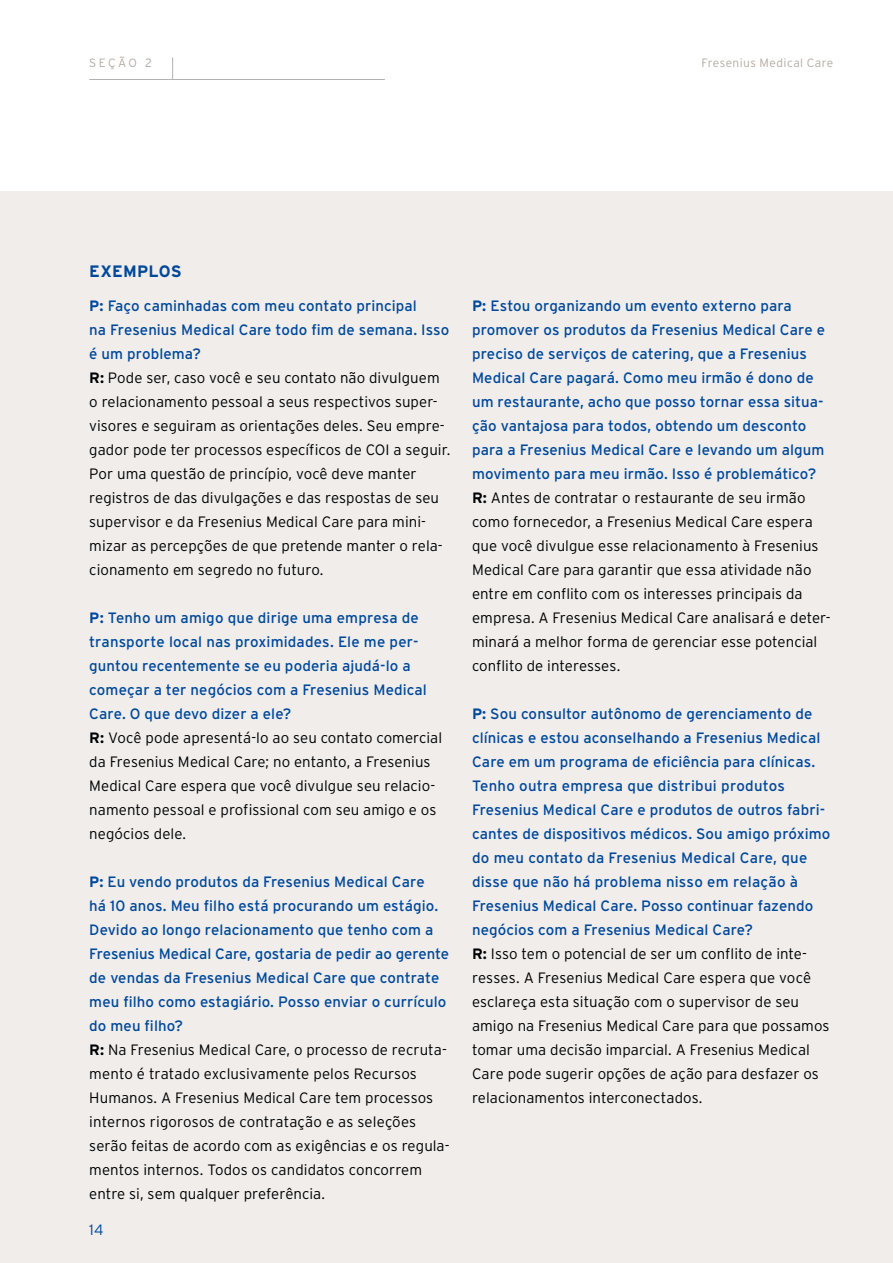
<style>
.page{position:relative;width:893px;height:1263px;background:#fff}
.page>*{position:absolute;margin:0;border:0;box-sizing:border-box;transform-origin:0 0}
.t1{font:700 16.5px "Interstate";letter-spacing:.01em;color:#00489a}
.t2{font:300 15px/24px "Interstate";letter-spacing:.005em;color:#000}
.t3{font:15px/24px "Interstate";letter-spacing:.005em;color:#00489a}
.t4{font:300 15px "Interstate";color:#00489a}
.t5{font:300 12px "Interstate";letter-spacing:.035em;color:#b5aba1}
.s1{font-weight:700;color:#00489a}
.s2{font-weight:400;color:#00489a}
.s3{font-weight:700}
.s4{font-weight:700;color:#000}
.s5{font-weight:300;color:#000}
</style>
<div class="page">
<div style="left:0;top:191px;width:893px;height:1072px;background:#f0edeb"></div>
<hr style="left:89px;top:79px;width:296px;height:1px;background:#b3b2b2">
<svg style="left:172px;top:57px;width:1px;height:22px"></svg>
<p class="t5" style="left:89px;top:56px;width:64px">SEÇÃO 2</p>
<p class="t5" style="left:702px;top:56px;width:133px">Fresenius Medical Care</p>
<p class="t1" style="left:89px;top:262px;width:94px">EXEMPLOS</p>
<p class="t2" style="left:89px;top:294px;width:363px"><span class="s1">P:</span> <span class="s2">Faço caminhadas com meu contato principal<br>na Fresenius Medical Care todo fim de semana. Isso é um problema?<br></span><span class="s3">R:</span> Pode ser, caso você e seu contato não divulguem o relacionamento pessoal a seus respectivos super&shy;visores e seguiram as orientações deles. Seu empre&shy;gador pode ter processos específicos de COI a seguir.<br>Por uma questão de princípio, você deve manter registros de das divulgações e das respostas de seu supervisor e da Fresenius Medical Care para mini&shy;mizar as percepções de que pretende manter o rela&shy;cionamento em segredo no futuro.</p>
<p class="t2" style="left:89px;top:606px;width:354px"><span class="s1">P:</span> <span class="s2">Tenho um amigo que dirige uma empresa de transporte local nas proximidades. Ele me per&shy;guntou recentemente se eu poderia ajudá-lo a começar a ter negócios com a Fresenius Medical Care. O que devo dizer a ele?<br></span><span class="s3">R:</span> Você pode apresentá-lo ao seu contato comercial da Fresenius Medical Care; no entanto, a Fresenius Medical Care espera que você divulgue seu relacio&shy;namento pessoal e profissional com seu amigo e os negócios dele.</p>
<p class="t2" style="left:89px;top:870px;width:362px"><span class="s1">P:</span> <span class="s2">Eu vendo produtos da Fresenius Medical Care<br>há 10 anos. Meu filho está procurando um estágio.<br>Devido ao longo relacionamento que tenho com a Fresenius Medical Care, gostaria de pedir ao gerente de vendas da Fresenius Medical Care que contrate meu filho como estagiário. Posso enviar o currículo do meu filho?<br></span><span class="s3">R:</span> Na Fresenius Medical Care, o processo de recruta&shy;mento é tratado exclusivamente pelos Recursos Humanos. A Fresenius Medical Care tem processos internos rigorosos de contratação e as seleções serão feitas de acordo com as exigências e os regula&shy;mentos internos. Todos os candidatos concorrem entre si, sem qualquer preferência.</p>
<p class="t4" style="left:89px;top:1222px;width:16px">14</p>
<p class="t3" style="left:472px;top:293px;width:360px"><span class="s3">P:</span> Estou organizando um evento externo para promover os produtos da Fresenius Medical Care e preciso de serviços de catering, que a Fresenius Medical Care pagará. Como meu irmão é dono de um restaurante, acho que posso tornar essa situa&shy;ção vantajosa para todos, obtendo um desconto para a Fresenius Medical Care e levando um algum movimento para meu irmão. Isso é problemático?<br><span class="s4">R:</span> <span class="s5">Antes de contratar o restaurante de seu irmão como fornecedor, a Fresenius Medical Care espera que você divulgue esse relacionamento à Fresenius Medical Care para garantir que essa atividade não entre em conflito com os interesses principais da empresa. A Fresenius Medical Care analisará e deter&shy;minará a melhor forma de gerenciar esse potencial conflito de interesses.</span></p>
<p class="t3" style="left:472px;top:701px;width:360px"><span class="s3">P:</span> Sou consultor autônomo de gerenciamento de clínicas e estou aconselhando a Fresenius Medical Care em um programa de eficiência para clínicas.<br>Tenho outra empresa que distribui produtos Fresenius Medical Care e produtos de outros fabri&shy;cantes de dispositivos médicos. Sou amigo próximo do meu contato da Fresenius Medical Care, que disse que não há problema nisso em relação à Fresenius Medical Care. Posso continuar fazendo negócios com a Fresenius Medical Care?<br><span class="s4">R:</span> <span class="s5">Isso tem o potencial de ser um conflito de inte&shy;resses. A Fresenius Medical Care espera que você esclareça esta situação com o supervisor de seu amigo na Fresenius Medical Care para que possamos tomar uma decisão imparcial. A Fresenius Medical Care pode sugerir opções de ação para desfazer os relacionamentos interconectados.</span></p>
</div>
